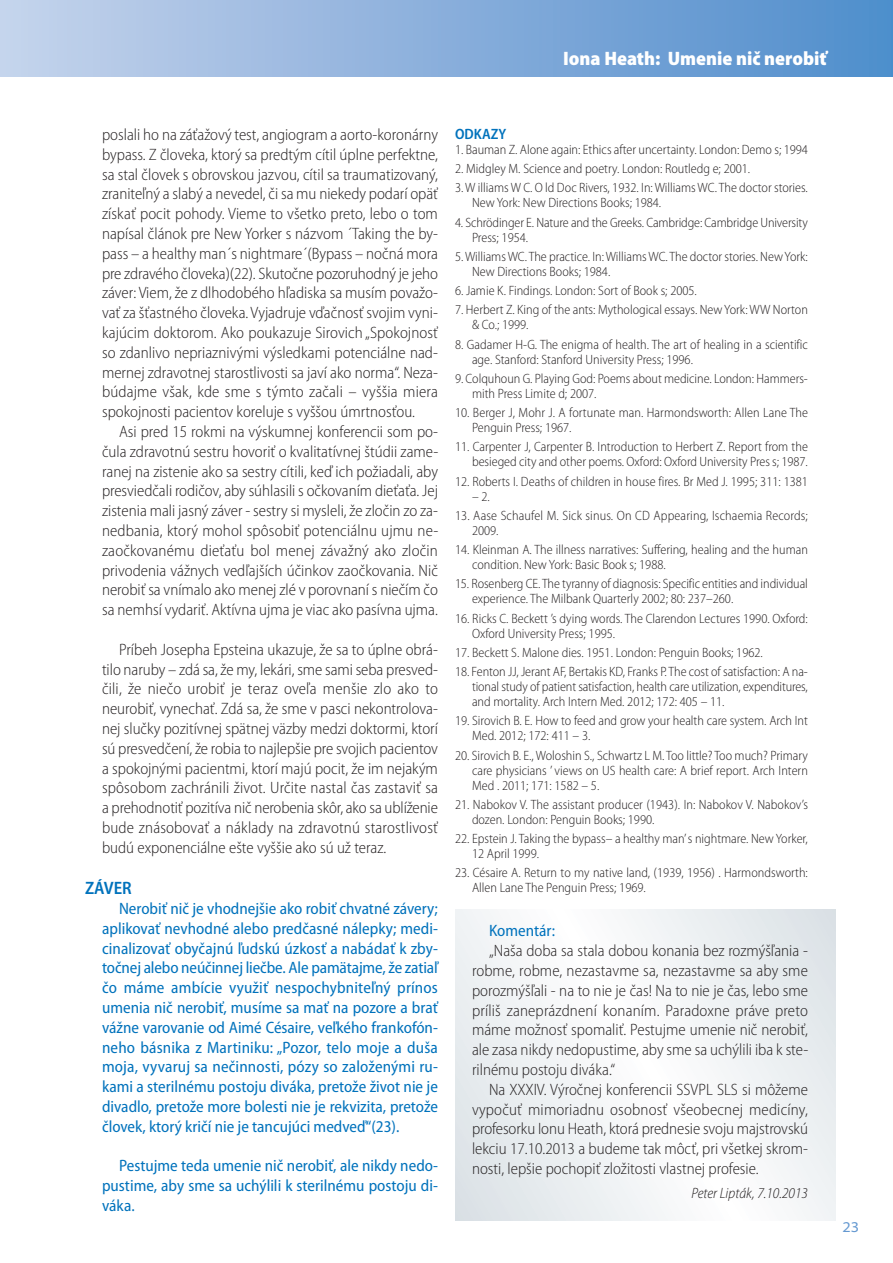
<style>
.page{position:relative;width:893px;height:1263px;background:#fff}
.page>*{position:absolute;margin:0;border:0;box-sizing:border-box;transform-origin:0 0}
.t1{font:900 semi-condensed 19.5px "Myriad Pro";color:#fff}
.t2{font:600 semi-condensed 18px "Myriad Pro";color:#0072bc}
.t3{font:300 semi-condensed 16.5px/19.8px "Myriad Pro";color:#231f20;text-align:justify}
.t4{font:semi-condensed 16.5px/19.8px "Myriad Pro";color:#0072bc;text-align:justify}
.t5{font:italic 300 semi-condensed 15px "Myriad Pro";color:#231f20}
.t6{font:600 semi-condensed 15px "Myriad Pro";letter-spacing:.01em;color:#0072bc}
.t7{font:semi-expanded 15px "Myriad Pro";color:#6599d1}
.t8{font:300 semi-condensed 13.5px/15px "Myriad Pro";color:#231f20}
</style>
<div class="page">
<svg style="left:456px;top:909px;width:379px;height:311px"></svg>
<div style="left:0;top:0;width:893px;height:77px;background:linear-gradient(to right,#c5d3ec,#4e8ccb)"></div>
<p class="t1" style="left:563px;top:51px;width:265px">Iona Heath: Umenie nič nerobiť</p>
<p class="t3" style="left:102px;top:126px;width:338px">poslali ho na záťažový test, angiogram a aorto-koronárny bypass. Z človeka, ktorý sa predtým cítil úplne perfektne, sa stal človek s obrovskou jazvou, cítil sa traumatizovaný, zraniteľný a slabý a nevedel, či sa mu niekedy podarí opäť získať pocit pohody. Vieme to všetko preto, lebo o tom napísal článok pre New Yorker s názvom ´Taking the by&shy;pass – a healthy man´s nightmare´(Bypass – nočná mora pre zdravého človeka)(22). Skutočne pozoruhodný je jeho záver: Viem, že z dlhodobého hľadiska sa musím považo&shy;vať za šťastného človeka. Vyjadruje vďačnosť svojim vyni&shy;kajúcim doktorom. Ako poukazuje Sirovich „Spokojnosť so zdanlivo nepriaznivými výsledkami potenciálne nad&shy;mernej zdravotnej starostlivosti sa javí ako norma“. Neza&shy;búdajme však, kde sme s týmto začali – vyššia miera spokojnosti pacientov koreluje s vyššou úmrtnosťou.</p>
<p class="t3" style="left:102px;top:423px;width:338px;text-indent:17px">Asi pred 15 rokmi na výskumnej konferencii som po&shy;čula zdravotnú sestru hovoriť o kvalitatívnej štúdii zame&shy;ranej na zistenie ako sa sestry cítili, keď ich požiadali, aby presviedčali rodičov, aby súhlasili s očkovaním dieťaťa. Jej zistenia mali jasný záver - sestry si mysleli, že zločin zo za&shy;nedbania, ktorý mohol spôsobiť potenciálnu ujmu ne&shy;zaočkovanému dieťaťu bol menej závažný ako zločin privodenia vážnych vedľajších účinkov zaočkovania. Nič nerobiť sa vnímalo ako menej zlé v porovnaní s niečím čo sa nemhsí vydariť. Aktívna ujma je viac ako pasívna ujma.</p>
<p class="t3" style="left:102px;top:641px;width:337px;text-indent:17px">Príbeh Josepha Epsteina ukazuje, že sa to úplne obrá&shy;tilo naruby – zdá sa, že my, lekári, sme sami seba presved&shy;čili, že niečo urobiť je teraz oveľa menšie zlo ako to neurobiť, vynechať. Zdá sa, že sme v pasci nekontrolova&shy;nej slučky pozitívnej spätnej väzby medzi doktormi, ktorí sú presvedčení, že robia to najlepšie pre svojich pacientov a spokojnými pacientmi, ktorí majú pocit, že im nejakým spôsobom zachránili život. Určite nastal čas zastaviť sa a prehodnotiť pozitíva nič nerobenia skôr, ako sa ublíženie bude znásobovať a náklady na zdravotnú starostlivosť budú exponenciálne ešte vyššie ako sú už teraz.</p>
<p class="t2" style="left:85px;top:881px;width:48px">ZÁVER</p>
<p class="t4" style="left:102px;top:900px;width:337px;text-indent:17px">Nerobiť nič je vhodnejšie ako robiť chvatné závery; aplikovať nevhodné alebo predčasné nálepky; medi&shy;cinalizovať obyčajnú ľudskú úzkosť a nabádať k zby&shy;točnej alebo neúčinnej liečbe. Ale pamätajme, že zatiaľ čo máme ambície využiť nespochybniteľný prínos umenia nič nerobiť, musíme sa mať na pozore a brať vážne varovanie od Aimé Césaire, veľkého frankofón&shy;neho básnika z Martiniku: „Pozor, telo moje a duša moja, vyvaruj sa nečinnosti, pózy so založenými ru&shy;kami a sterilnému postoju diváka, pretože život nie je divadlo, pretože more bolesti nie je rekvizita, pretože človek, ktorý kričí nie je tancujúci medveď“(23).</p>
<p class="t4" style="left:102px;top:1157px;width:338px;text-indent:17px">Pestujme teda umenie nič nerobiť, ale nikdy nedo&shy;pustime, aby sme sa uchýlili k sterilnému postoju di&shy;váka.</p>
<p class="t6" style="left:455px;top:128px;width:53px">ODKAZY</p>
<p class="t8" style="left:455px;top:143px;width:354px">1. Bauman Z. Alone again: Ethics after uncertainty. London: Demo s; 1994</p>
<p class="t8" style="left:455px;top:160px;width:354px;line-height:19.2px">2. Midgley M. Science and poetry. London: Routledg e; 2001.<br>3.W illiamsW C. O ld Doc Rivers, 1932. In:WilliamsWC. The doctor stories.</p>
<p class="t8" style="left:472px;top:196px;width:191px">NewYork: New Directions Books; 1984.</p>
<p class="t8" style="left:472px;top:216px;width:337px;text-indent:-17px">4. Schrödinger E. Nature and the Greeks. Cambridge: Cambridge University<br>Press; 1954.</p>
<p class="t8" style="left:472px;top:250px;width:337px;text-indent:-17px">5.WilliamsWC. The practice. In:WilliamsWC. The doctor stories. NewYork:<br>New Directions Books; 1984.</p>
<p class="t8" style="left:455px;top:284px;width:243px">6. Jamie K. Findings. London: Sort of Book s; 2005.</p>
<p class="t8" style="left:472px;top:303px;width:337px;text-indent:-17px">7. Herbert Z. King of the ants: Mythological essays. NewYork:WW Norton &amp; Co.; 1999.</p>
<p class="t8" style="left:472px;top:338px;width:337px;text-indent:-17px">8. Gadamer H-G. The enigma of health. The art of healing in a scientific age. Stanford: Stanford University Press; 1996.</p>
<p class="t8" style="left:472px;top:372px;width:337px;text-indent:-17px">9. Colquhoun G. Playing God: Poems about medicine. London: Hammers&shy;mith Press Limite d; 2007.</p>
<p class="t8" style="left:472px;top:406px;width:337px;text-indent:-17px">10. Berger J, Mohr J. A fortunate man. Harmondsworth: Allen Lane The<br>Penguin Press; 1967.</p>
<p class="t8" style="left:455px;top:440px;width:354px;text-align:right">11. Carpenter J, Carpenter B. Introduction to Herbert Z. Report from the besieged city and other poems. Oxford: Oxford University Pres s; 1987.</p>
<p class="t8" style="left:472px;top:475px;width:337px;text-indent:-17px">12. Roberts I. Deaths of children in house fires. Br Med J. 1995; 311: 1381 –2.</p>
<p class="t8" style="left:472px;top:509px;width:337px;text-indent:-17px">13. Aase Schaufel M. Sick sinus. On CD Appearing, Ischaemia Records;<br>2009.</p>
<p class="t8" style="left:472px;top:543px;width:337px;text-indent:-17px">14. Kleinman A. The illness narratives: Suffering, healing and the human condition. NewYork: Basic Book s; 1988.</p>
<p class="t8" style="left:472px;top:577px;width:337px;text-indent:-17px">15. Rosenberg CE. The tyranny of diagnosis: Specific entities and individual experience. The Milbank Quarterly 2002; 80: 237–260.</p>
<p class="t8" style="left:472px;top:612px;width:337px;text-indent:-17px">16. Ricks C. Beckett ’s dying words. The Clarendon Lectures 1990. Oxford:<br>Oxford University Press; 1995.</p>
<p class="t8" style="left:455px;top:646px;width:309px">17. Beckett S. Malone dies. 1951. London: Penguin Books; 1962.</p>
<p class="t8" style="left:472px;top:665px;width:337px;text-align:justify;text-indent:-17px">18. Fenton JJ, Jerant AF, Bertakis KD, Franks P. The cost of satisfaction: A na&shy;tional study of patient satisfaction, health care utilization, expenditures, and mortality. Arch Intern Med. 2012; 172: 405 – 11.</p>
<p class="t8" style="left:472px;top:714px;width:337px;text-indent:-17px">19. Sirovich B. E. How to feed and grow your health care system. Arch Int<br>Med. 2012; 172: 411 – 3.</p>
<p class="t8" style="left:472px;top:749px;width:337px;text-align:justify;text-indent:-17px">20. Sirovich B. E.,Woloshin S., Schwartz L M. Too little? Too much? Primary care physicians ’ views on US health care: A brief report. Arch Intern Med . 2011; 171: 1582 – 5.</p>
<p class="t8" style="left:472px;top:798px;width:337px;text-indent:-17px">21. Nabokov V. The assistant producer (1943). In: Nabokov V. Nabokov’s dozen. London: Penguin Books; 1990.</p>
<p class="t8" style="left:472px;top:832px;width:337px;text-indent:-17px">22. Epstein J. Taking the bypass– a healthy man’s nightmare. NewYorker,<br>12 April 1999.</p>
<p class="t8" style="left:472px;top:866px;width:337px;text-indent:-17px">23. Césaire A. Return to my native land, (1939, 1956) . Harmondsworth:<br>Allen Lane The Penguin Press; 1969.</p>
<p class="t4" style="left:489px;top:922px;width:67px">Komentár:</p>
<p class="t3" style="left:472px;top:942px;width:338px;text-indent:17px">„Naša doba sa stala dobou konania bez rozmýšľania - robme, robme, nezastavme sa, nezastavme sa aby sme porozmýšľali - na to nie je čas! Na to nie je čas, lebo sme príliš zaneprázdnení konaním. Paradoxne práve preto máme možnosť spomaliť. Pestujme umenie nič nerobiť, ale zasa nikdy nedopustime, aby sme sa uchýlili iba k ste&shy;rilnému postoju diváka.“</p>
<p class="t3" style="left:472px;top:1081px;width:337px;text-indent:17px">Na XXXIV. Výročnej konferencii SSVPL SLS si môžeme vypočuť mimoriadnu osobnosť všeobecnej medicíny, profesorku Ionu Heath, ktorá prednesie svoju majstrovskú lekciu 17.10.2013 a budeme tak môcť, pri všetkej skrom&shy;nosti, lepšie pochopiť zložitosti vlastnej profesie.</p>
<p class="t5" style="left:691px;top:1187px;width:118px">Peter Lipták, 7.10.2013</p>
<p class="t7" style="left:842px;top:1221px;width:18px">23</p>
</div>
